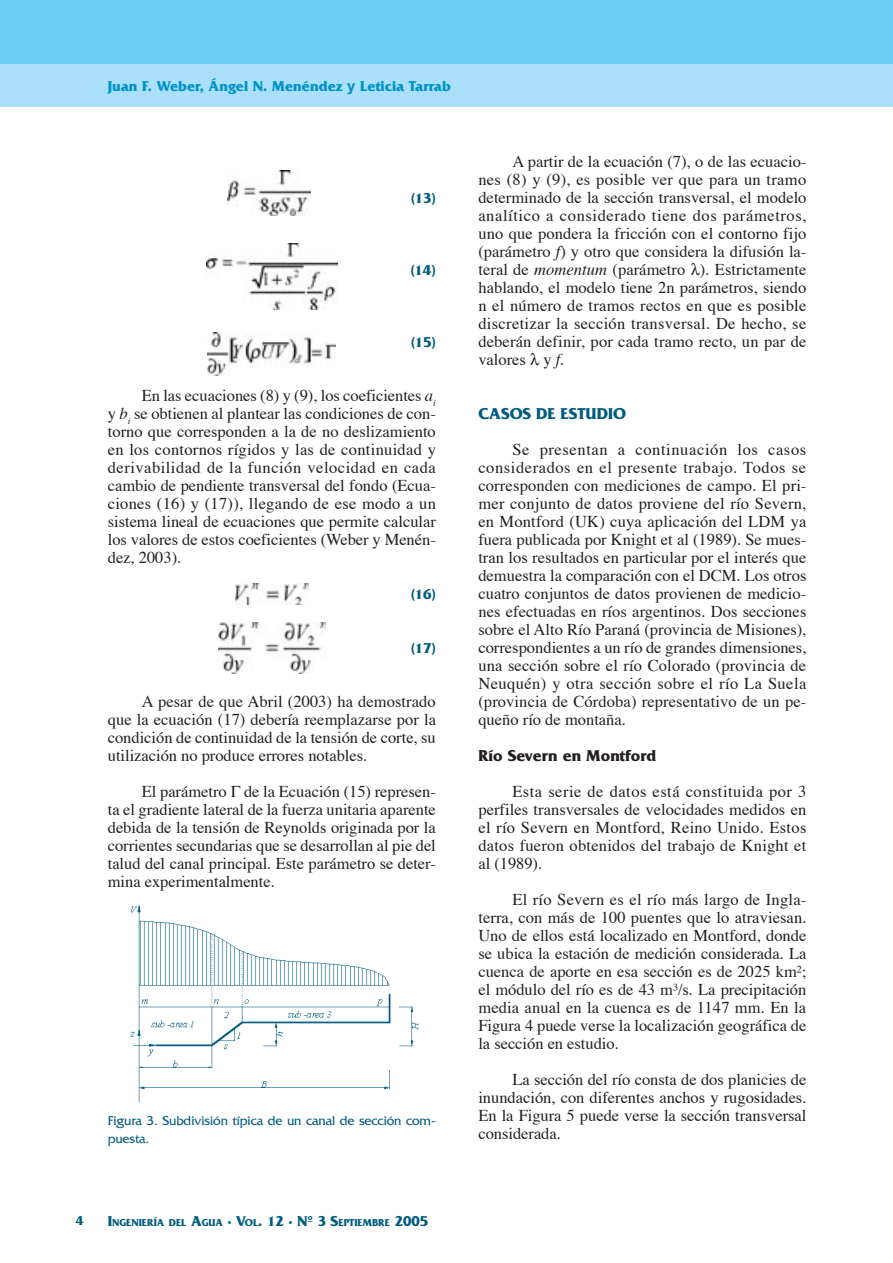
<style>
.page{position:relative;width:893px;height:1263px;background:#fff}
.page>*{position:absolute;margin:0;border:0;box-sizing:border-box;transform-origin:0 0}
.t1{font:16.5px/18px "Times";color:#231f20;text-align:justify}
.t2{font:700 16.5px "Friz Quadrata";color:#231f20}
.t3{font:700 16.5px "Friz Quadrata";color:#005b7f}
.t4{font:700 15px "Friz Quadrata";color:#0092c8}
.t5{font:700 15px "Friz Quadrata";color:#005b7f}
.t6{font:13.5px/18px "Friz Quadrata";letter-spacing:-.01em;color:#005b7f}
.t7{font:700 13.5px "Friz Quadrata";color:#005b7f}
.t8{font:700 10.5px "Friz Quadrata";color:#005b7f}
.s1{font-family:"Arial"}
.s2{font-style:italic}
.s3{font-size:15px}
</style>
<div class="page">
<div style="left:0;top:0;width:893px;height:106px;background:#aae0f9"></div>
<div style="left:0;top:0;width:893px;height:64px;background:#6bcff6"></div>
<img style="left:227px;top:171px;width:84px;height:45px">
<img style="left:206px;top:243px;width:131px;height:66px">
<img style="left:208px;top:332px;width:128px;height:44px">
<img style="left:236px;top:583px;width:72px;height:21px">
<img style="left:218px;top:623px;width:107px;height:50px">
<img style="left:130px;top:904px;width:289px;height:199px">
<p class="t4" style="left:108px;top:78px;width:345px">Juan F. Weber, Ángel N. Menéndez <span class="s1">y</span> Leticia Tarrab</p>
<p class="t5" style="left:411px;top:190px;width:27px">(13)</p>
<p class="t5" style="left:410px;top:262px;width:27px">(14)</p>
<p class="t5" style="left:411px;top:334px;width:27px">(15)</p>
<p class="t1" style="left:108px;top:387px;width:330px;text-indent:34px">En las ecuaciones (8) y (9), los coeficientes <span class="s2">a</span><sub>i </sub>y <span class="s2">b</span><sub>i</sub> se obtienen al plantear las condiciones de con&shy;torno que corresponden a la de no deslizamiento en los contornos rígidos y las de continuidad y derivabilidad de la función velocidad en cada cambio de pendiente transversal del fondo (Ecua&shy;ciones (16) y (17)), llegando de ese modo a un sistema lineal de ecuaciones que permite calcular los valores de estos coeficientes (Weber y Menén&shy;dez, 2003).</p>
<p class="t5" style="left:411px;top:586px;width:27px">(16)</p>
<p class="t5" style="left:411px;top:640px;width:27px">(17)</p>
<p class="t1" style="left:108px;top:693px;width:330px;text-indent:34px">A pesar de que Abril (2003) ha demostrado que la ecuación (17) debería reemplazarse por la condición de continuidad de la tensión de corte, su utilización no produce errores notables.</p>
<p class="t1" style="left:108px;top:783px;width:330px;text-indent:34px">El parámetro de la Ecuación (15) represen&shy;ta el gradiente lateral de la fuerza unitaria aparente debida de la tensión de Reynolds originada por la corrientes secundarias que se desarrollan al pie del talud del canal principal. Este parámetro se deter&shy;mina experimentalmente.</p>
<p class="t6" style="left:108px;top:1112px;width:330px">Figura 3. Subdivisión típica de un canal de sección com&shy;puesta.</p>
<p class="t7" style="left:76px;top:1213px;width:9px">4</p>
<p class="t8" style="left:108px;top:1216px;width:322px"><span class="s3">I</span>NGENIERÍA DEL <span class="s3">A</span>GUA <span class="s3">· V</span>OL<span class="s3">. 12 · Nº 3 S</span>EPTIEMBRE <span class="s3">2005</span></p>
<p class="t1" style="left:478px;top:153px;width:330px;text-indent:34px">A partir de la ecuación (7), o de las ecuacio&shy;nes (8) y (9), es posible ver que para un tramo determinado de la sección transversal, el modelo analítico a considerado tiene dos parámetros, uno que pondera la fricción con el contorno fijo (parámetro <span class="s2">f</span>) y otro que considera la difusión la&shy;teral de <span class="s2">momentum</span> (parámetro ●). Estrictamente hablando, el modelo tiene 2n parámetros, siendo n el número de tramos rectos en que es posible discretizar la sección transversal. De hecho, se deberán definir, por cada tramo recto, un par de valores ● y <span class="s2">f</span>.</p>
<p class="t3" style="left:478px;top:404px;width:149px">CASOS DE ESTUDIO</p>
<p class="t1" style="left:478px;top:441px;width:330px;text-indent:34px">Se presentan a continuación los casos considerados en el presente trabajo. Todos se corresponden con mediciones de campo. El pri&shy;mer conjunto de datos proviene del río Severn, en Montford (UK) cuya aplicación del LDM ya fuera publicada por Knight et al (1989). Se mues&shy;tran los resultados en particular por el interés que demuestra la comparación con el DCM. Los otros cuatro conjuntos de datos provienen de medicio&shy;nes efectuadas en ríos argentinos. Dos secciones sobre el Alto Río Paraná (provincia de Misiones), correspondientes a un río de grandes dimensiones, una sección sobre el río Colorado (provincia de Neuquén) y otra sección sobre el río La Suela (provincia de Córdoba) representativo de un pe&shy;queño río de montaña.</p>
<p class="t2" style="left:478px;top:746px;width:180px">Río Severn en Montford</p>
<p class="t1" style="left:478px;top:783px;width:330px;text-indent:34px">Esta serie de datos está constituida por 3 perfiles transversales de velocidades medidos en el río Severn en Montford, Reino Unido. Estos datos fueron obtenidos del trabajo de Knight et al (1989).</p>
<p class="t1" style="left:478px;top:891px;width:330px;text-indent:34px">El río Severn es el río más largo de Ingla&shy;terra, con más de 100 puentes que lo atraviesan.<br>Uno de ellos está localizado en Montford, donde se ubica la estación de medición considerada. La cuenca de aporte en esa sección es de 2025 km²; el módulo del río es de 43 m³/s. La precipitación media anual en la cuenca es de 1147 mm. En la Figura 4 puede verse la localización geográfica de la sección en estudio.</p>
<p class="t1" style="left:478px;top:1071px;width:330px;text-indent:34px">La sección del río consta de dos planicies de inundación, con diferentes anchos y rugosidades.<br>En la Figura 5 puede verse la sección transversal considerada.</p>
</div>
